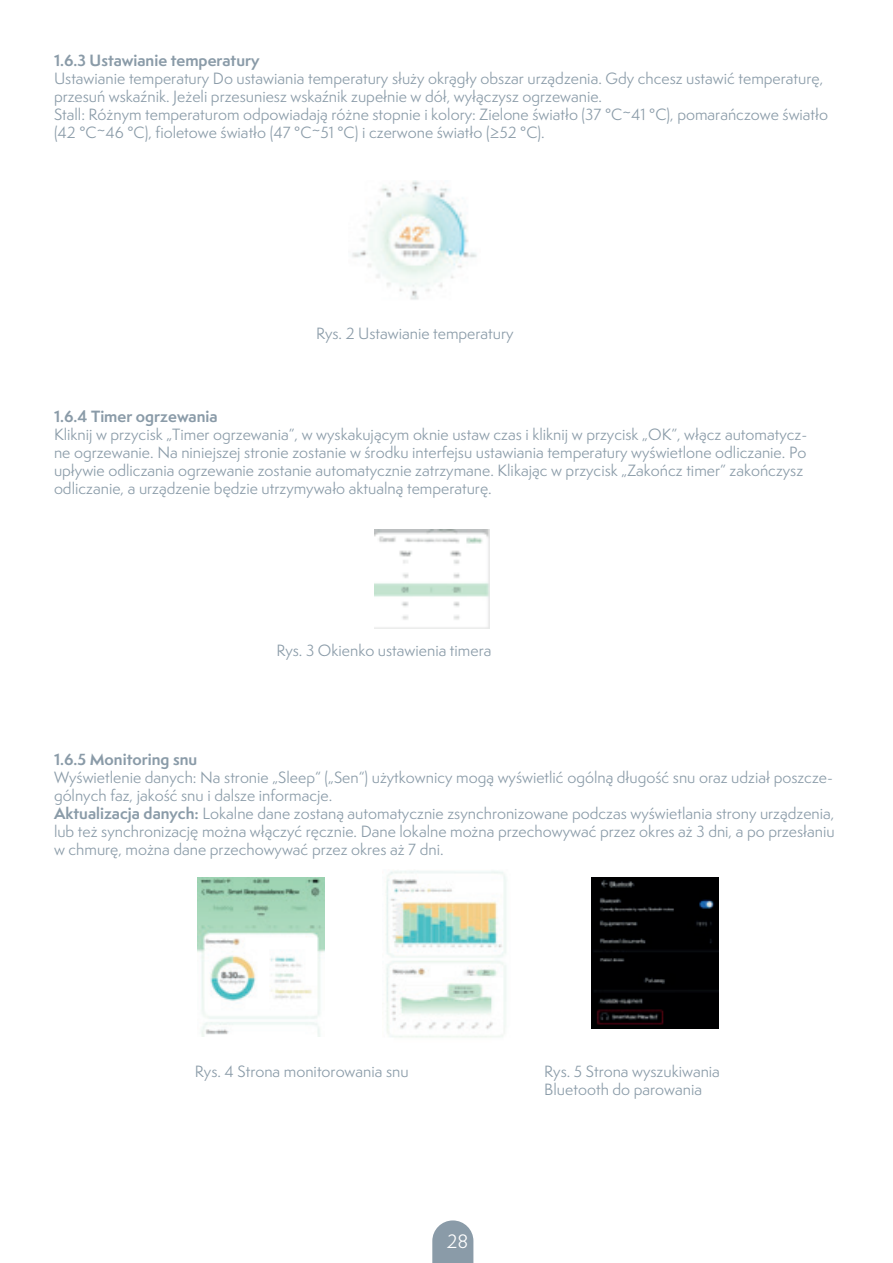
<style>
.page{position:relative;width:893px;height:1263px;background:#fff}
.page>*{position:absolute;margin:0;border:0;box-sizing:border-box;transform-origin:0 0}
.t1{font:18px "Semplicita Pro";color:#fff}
.t2{font:15px/18px "Semplicita Pro";color:#8a9ba8}
.t3{font:700 15px "Semplicita Pro";color:#8a9ba8}
.s1{font-weight:700}
</style>
<div class="page">
<svg style="left:432px;top:1220px;width:41px;height:43px;background:#97a6b2"></svg>
<img style="left:352px;top:180px;width:125px;height:120px">
<img style="left:375px;top:529px;width:115px;height:99px">
<img style="left:197px;top:877px;width:128px;height:159px">
<img style="left:386px;top:871px;width:121px;height:167px">
<img style="left:591px;top:877px;width:128px;height:152px">
<p class="t3" style="left:54px;top:49px;width:207px">1.6.3 Ustawianie temperatury</p>
<p class="t2" style="left:54px;top:69px;width:776px">Ustawianie temperatury Do ustawiania temperatury służy okrągły obszar urządzenia. Gdy chcesz ustawić temperaturę, przesuń wskaźnik. Jeżeli przesuniesz wskaźnik zupełnie w dół, wyłączysz ogrzewanie.<br>Stall: Różnym temperaturom odpowiadają różne stopnie i kolory: Zielone światło (37 °C~41 °C), pomarańczowe światło (42 °C~46 °C), fioletowe światło (47 °C~51 °C) i czerwone światło (≥52 °C).</p>
<p class="t2" style="left:316px;top:325px;width:199px">Rys. 2 Ustawianie temperatury</p>
<p class="t3" style="left:54px;top:405px;width:165px">1.6.4 Timer ogrzewania</p>
<p class="t2" style="left:54px;top:425px;width:755px">Kliknij w przycisk „Timer ogrzewania”, w wyskakującym oknie ustaw czas i kliknij w przycisk „OK”, włącz automatycz&shy;ne ogrzewanie. Na niniejszej stronie zostanie w środku interfejsu ustawiania temperatury wyświetlone odliczanie. Po upływie odliczania ogrzewanie zostanie automatycznie zatrzymane. Klikając w przycisk „Zakończ timer” zakończysz odliczanie, a urządzenie będzie utrzymywało aktualną temperaturę.</p>
<p class="t2" style="left:276px;top:641px;width:216px">Rys. 3 Okienko ustawienia timera</p>
<p class="t3" style="left:54px;top:748px;width:145px">1.6.5 Monitoring snu</p>
<p class="t2" style="left:54px;top:768px;width:782px">Wyświetlenie danych: Na stronie „Sleep“ („Sen“) użytkownicy mogą wyświetlić ogólną długość snu oraz udział poszcze&shy;gólnych faz, jakość snu i dalsze informacje.<br><span class="s1">Aktualizacja danych:</span> Lokalne dane zostaną automatycznie zsynchronizowane podczas wyświetlania strony urządzenia, lub też synchronizację można włączyć ręcznie. Dane lokalne można przechowywać przez okres aż 3 dni, a po przesłaniu w chmurę, można dane przechowywać przez okres aż 7 dni.</p>
<p class="t2" style="left:195px;top:1062px;width:215px">Rys. 4 Strona monitorowania snu</p>
<p class="t2" style="left:544px;top:1062px;width:177px">Rys. 5 Strona wyszukiwania<br>Bluetooth do parowania</p>
<p class="t1" style="left:447px;top:1229px;width:23px">28</p>
</div>
